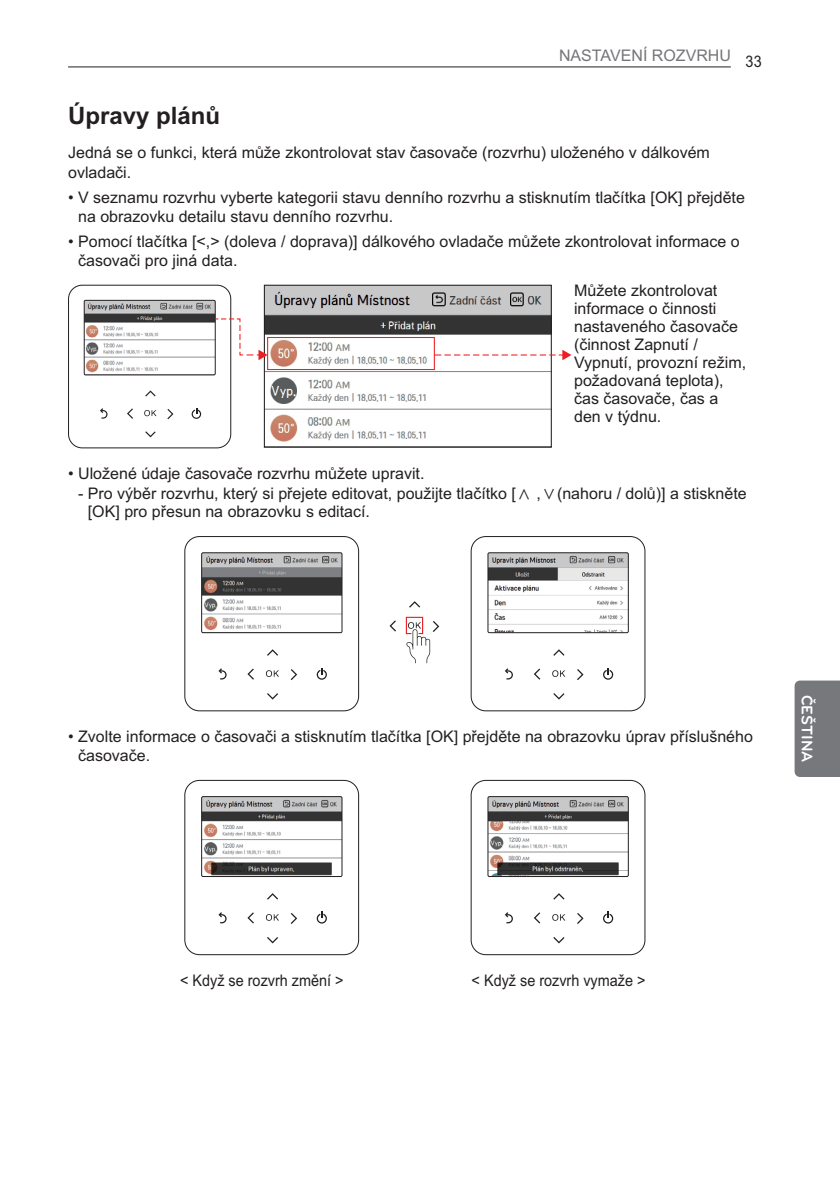
<style>
.page{position:relative;width:840px;height:1191px;background:#fff}
.page>*{position:absolute;margin:0;border:0;box-sizing:border-box;transform-origin:0 0}
.t1{font:700 24px "Arial";color:#231f20}
.t2{font:16px/18px "Arial";color:#231f20}
.t3{font:16px "Arial";color:#231f20;scale:.9 1}
.t4{font:16px "Arial";color:#757679}
.t5{font:700 16px "Bryant LG";color:#fff}
.s1{color:#231f20}
.s2{font-family:"Hangang"}
</style>
<div class="page">
<hr style="left:68px;top:67px;width:662px;height:1px;background:#231f20">
<div style="left:794px;top:680px;width:45px;height:97px;background:#76787b"></div>
<img style="left:266px;top:287px;width:283px;height:155px">
<img style="left:84px;top:300px;width:131px;height:74px">
<div style="left:84px;top:300px;width:131px;height:75px;border:1px solid #231f20"></div>
<div style="left:68px;top:285px;width:163px;height:163px;border:1px solid #231f20;border-radius:14px"></div>
<svg style="left:144px;top:410px;width:12px;height:6px"></svg>
<svg style="left:100px;top:408px;width:7px;height:10px"></svg>
<svg style="left:127px;top:408px;width:6px;height:11px"></svg>
<svg style="left:145px;top:390px;width:10px;height:6px"></svg>
<svg style="left:145px;top:431px;width:10px;height:6px"></svg>
<svg style="left:167px;top:409px;width:6px;height:10px"></svg>
<svg style="left:191px;top:408px;width:10px;height:11px"></svg>
<div style="left:264px;top:285px;width:287px;height:163px;border:1px solid #231f20"></div>
<div style="left:267px;top:337px;width:167px;height:33px;border:1px solid #ee1d23"></div>
<svg style="left:215px;top:318px;width:52px;height:42px"></svg>
<svg style="left:434px;top:350px;width:137px;height:10px"></svg>
<img style="left:487px;top:553px;width:141px;height:79px">
<img style="left:201px;top:553px;width:141px;height:79px">
<div style="left:201px;top:552px;width:141px;height:81px;border:1px solid #231f20"></div>
<div style="left:184px;top:536px;width:175px;height:175px;border:1px solid #231f20;border-radius:15px"></div>
<svg style="left:266px;top:670px;width:13px;height:7px"></svg>
<svg style="left:218px;top:668px;width:8px;height:11px"></svg>
<svg style="left:247px;top:668px;width:7px;height:11px"></svg>
<svg style="left:267px;top:649px;width:11px;height:7px"></svg>
<svg style="left:267px;top:693px;width:11px;height:6px"></svg>
<svg style="left:290px;top:669px;width:7px;height:11px"></svg>
<svg style="left:316px;top:668px;width:11px;height:11px"></svg>
<div style="left:487px;top:552px;width:141px;height:81px;border:1px solid #231f20"></div>
<div style="left:470px;top:536px;width:175px;height:175px;border:1px solid #231f20;border-radius:15px"></div>
<svg style="left:552px;top:670px;width:13px;height:7px"></svg>
<svg style="left:505px;top:668px;width:7px;height:11px"></svg>
<svg style="left:534px;top:668px;width:6px;height:11px"></svg>
<svg style="left:553px;top:649px;width:11px;height:7px"></svg>
<svg style="left:553px;top:693px;width:11px;height:6px"></svg>
<svg style="left:577px;top:669px;width:6px;height:11px"></svg>
<svg style="left:603px;top:668px;width:10px;height:11px"></svg>
<svg style="left:389px;top:620px;width:7px;height:11px"></svg>
<svg style="left:409px;top:601px;width:11px;height:6px"></svg>
<div style="left:405px;top:617px;width:18px;height:17px;border:1px solid #ee1d23"></div>
<svg style="left:405px;top:621px;width:34px;height:43px"></svg>
<img style="left:487px;top:797px;width:141px;height:79px">
<img style="left:201px;top:796px;width:140px;height:80px">
<div style="left:201px;top:796px;width:141px;height:80px;border:1px solid #231f20"></div>
<div style="left:184px;top:780px;width:175px;height:175px;border:1px solid #231f20;border-radius:15px"></div>
<svg style="left:266px;top:914px;width:13px;height:6px"></svg>
<svg style="left:218px;top:912px;width:8px;height:11px"></svg>
<svg style="left:247px;top:912px;width:7px;height:11px"></svg>
<svg style="left:267px;top:893px;width:11px;height:6px"></svg>
<svg style="left:267px;top:937px;width:11px;height:6px"></svg>
<svg style="left:290px;top:913px;width:7px;height:11px"></svg>
<svg style="left:316px;top:911px;width:11px;height:12px"></svg>
<div style="left:487px;top:796px;width:141px;height:80px;border:1px solid #231f20"></div>
<div style="left:470px;top:780px;width:175px;height:175px;border:1px solid #231f20;border-radius:15px"></div>
<svg style="left:552px;top:914px;width:13px;height:6px"></svg>
<svg style="left:504px;top:912px;width:8px;height:11px"></svg>
<svg style="left:534px;top:912px;width:6px;height:11px"></svg>
<svg style="left:553px;top:893px;width:11px;height:6px"></svg>
<svg style="left:553px;top:937px;width:11px;height:6px"></svg>
<svg style="left:577px;top:913px;width:6px;height:11px"></svg>
<svg style="left:603px;top:911px;width:10px;height:12px"></svg>
<p class="t4" style="left:558px;top:50px;width:204px">NASTAVENÍ ROZVRHU <span class="s1">33</span></p>
<h1 class="t1" style="left:68px;top:107px;width:154px">Úpravy plánů</h1>
<p class="t2" style="left:68px;top:145px;width:643px;line-height:19.2px">Jedná se o funkci, která může zkontrolovat stav časovače (rozvrhu) uloženého v dálkovém ovladači.</p>
<p class="t2" style="left:78px;top:189px;width:668px;line-height:19.2px;text-indent:-10px">• V seznamu rozvrhu vyberte kategorii stavu denního rozvrhu a stisknutím tlačítka [OK] přejděte na obrazovku detailu stavu denního rozvrhu.</p>
<p class="t2" style="left:78px;top:233px;width:662px;line-height:19.2px;text-indent:-10px">• Pomocí tlačítka [&lt;,&gt; (doleva / doprava)] dálkového ovladače můžete zkontrolovat informace o časovači pro jiná data.</p>
<p class="t2" style="left:573px;top:283px;width:173px">Můžete zkontrolovat informace o činnosti nastaveného časovače (činnost Zapnutí /<br>Vypnutí, provozní režim, požadovaná teplota), čas časovače, čas a den v týdnu.</p>
<p class="t2" style="left:68px;top:466px;width:357px">• Uložené údaje časovače rozvrhu můžete upravit.</p>
<p class="t2" style="left:88px;top:486px;width:660px;text-indent:-10px">- Pro výběr rozvrhu, který si přejete editovat, použijte tlačítko [<span class="s2">∧</span> ,<span class="s2">∨</span>(nahoru / dolů)] a stiskněte [OK] pro přesun na obrazovku s editací.</p>
<p class="t2" style="left:78px;top:728px;width:676px;line-height:19.2px;text-indent:-10px">• Zvolte informace o časovači a stisknutím tlačítka [OK] přejděte na obrazovku úprav příslušného časovače.</p>
<p class="t5" style="left:816px;top:694px;width:69px;rotate:90deg">ČEŠTINA</p>
<p class="t3" style="left:180px;top:974px;width:183px">&lt; Když se rozvrh změní &gt;</p>
<p class="t3" style="left:471px;top:974px;width:194px">&lt; Když se rozvrh vymaže &gt;</p>
</div>
